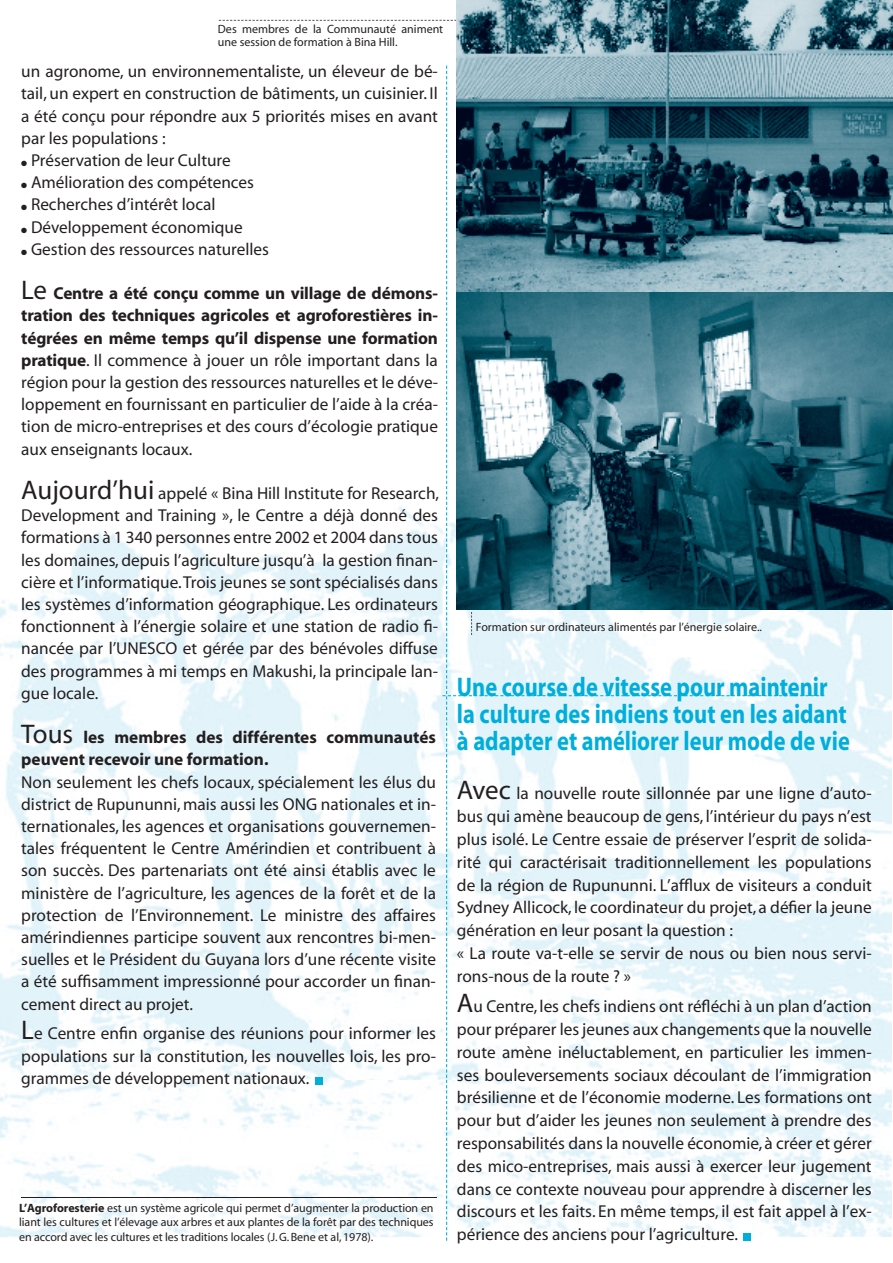
<style>
.page{position:relative;width:893px;height:1263px;background:#fff}
.page>*{position:absolute;margin:0;border:0;box-sizing:border-box;transform-origin:0 0}
.t1{font:700 27px/27px "Myriad";color:#00aedc;scale:.83 1}
.t2{font:17.25px/22.2px "Myriad";color:#231f20;text-align:justify}
.t3{font:700 17.25px/22.2px "Myriad";color:#231f20}
.t4{font:12px/14.4px "Myriad";color:#231f20;text-align:justify}
.s1{font-size:27px}
.s2{font-weight:700}
.s3{font-weight:400;font-size:27px}
</style>
<div class="page">
<img style="left:0;top:65px;width:891px;height:1172px">
<svg style="left:219px;top:20px;width:237px;height:1px"></svg>
<svg style="left:442px;top:66px;width:382px;height:1175px"></svg>
<hr style="left:21px;top:1197px;width:416px;height:1px;background:#231f20">
<div style="left:315px;top:1077px;width:7px;height:7px;background:#00aedc"></div>
<div style="left:743px;top:1233px;width:7px;height:7px;background:#00aedc"></div>
<img style="left:456px;top:0;width:437px;height:610px">
<p class="t4" style="left:218px;top:23px;width:227px;line-height:12.8px">Des membres de la Communauté animent une session de formation à Bina Hill.</p>
<p class="t2" style="left:21px;top:61px;width:418px">un agronome, un environnementaliste, un éleveur de bé&shy;tail, un expert en construction de bâtiments, un cuisinier. Il a été conçu pour répondre aux 5 priorités mises en avant par les populations :</p>
<p class="t2" style="left:21px;top:150px;width:211px">● Préservation de leur Culture</p>
<p class="t2" style="left:21px;top:172px;width:234px">● Amélioration des compétences</p>
<p class="t2" style="left:21px;top:194px;width:196px">● Recherches d’intérêt local</p>
<p class="t2" style="left:21px;top:217px;width:223px">● Développement économique</p>
<p class="t2" style="left:21px;top:239px;width:249px">● Gestion des ressources naturelles</p>
<p class="t2" style="left:21px;top:283px;width:418px"><span class="s1">Le</span> <span class="s2">Centre a été conçu comme un village de démons&shy;tration des techniques agricoles et agroforestières in&shy;tégrées en même temps qu’il dispense une formation pratique</span>. Il commence à jouer un rôle important dans la région pour la gestion des ressources naturelles et le déve&shy;loppement en fournissant en particulier de l’aide à la créa&shy;tion de micro-entreprises et des cours d’écologie pratique aux enseignants locaux.</p>
<p class="t2" style="left:21px;top:483px;width:419px"><span class="s1">Aujourd’hui</span> appelé « Bina Hill Institute for Research, Development and Training », le Centre a déjà donné des formations à 1 340 personnes entre 2002 et 2004 dans tous les domaines, depuis l’agriculture jusqu’à la gestion finan&shy;cière et l’informatique. Trois jeunes se sont spécialisés dans les systèmes d’information géographique. Les ordinateurs fonctionnent à l’énergie solaire et une station de radio fi&shy;nancée par l’UNESCO et gérée par des bénévoles diffuse des programmes à mi temps en Makushi, la principale lan&shy;gue locale.</p>
<p class="t3" style="left:21px;top:727px;width:416px"><span class="s3">Tous</span> les membres des différentes communautés peuvent recevoir une formation.</p>
<p class="t2" style="left:21px;top:771px;width:416px">Non seulement les chefs locaux, spécialement les élus du district de Rupununni, mais aussi les ONG nationales et in&shy;ternationales, les agences et organisations gouvernemen&shy;tales fréquentent le Centre Amérindien et contribuent à son succès. Des partenariats ont été ainsi établis avec le ministère de l’agriculture, les agences de la forêt et de la protection de l’Environnement. Le ministre des affaires amérindiennes participe souvent aux rencontres bi-men&shy;suelles et le Président du Guyana lors d’une récente visite a été suffisamment impressionné pour accorder un finan&shy;cement direct au projet.</p>
<p class="t2" style="left:21px;top:1023px;width:416px"><span class="s1">L</span>e Centre enfin organise des réunions pour informer les populations sur la constitution, les nouvelles lois, les pro&shy;grammes de développement nationaux.</p>
<p class="t4" style="left:19px;top:1201px;width:416px"><span class="s2">L’Agroforesterie</span> est un système agricole qui permet d’augmenter la production en liant les cultures et l’élevage aux arbres et aux plantes de la forêt par des techniques en accord avec les cultures et les traditions locales (J. G. Bene et al, 1978).</p>
<p class="t4" style="left:476px;top:621px;width:288px">Formation sur ordinateurs alimentés par l’énergie solaire..</p>
<h1 class="t1" style="left:457px;top:674px;width:475px">Une course de vitesse pour maintenir la culture des indiens tout en les aidant à adapter et améliorer leur mode de vie</h1>
<p class="t2" style="left:457px;top:783px;width:416px;line-height:22.8px;text-align:left"><span class="s1">Avec</span> la nouvelle route sillonnée par une ligne d’auto&shy;bus qui amène beaucoup de gens, l’intérieur du pays n’est plus isolé. Le Centre essaie de préserver l’esprit de solida&shy;rité qui caractérisait traditionnellement les populations de la région de Rupununni. L’afflux de visiteurs a conduit Sydney Allicock, le coordinateur du projet, a défier la jeune génération en leur posant la question :<br>« La route va-t-elle se servir de nous ou bien nous servi&shy;rons-nous de la route ? »</p>
<p class="t2" style="left:457px;top:996px;width:416px;line-height:22.8px"><span class="s1">A</span>u Centre, les chefs indiens ont réfléchi à un plan d’action pour préparer les jeunes aux changements que la nouvelle route amène inéluctablement, en particulier les immen&shy;ses bouleversements sociaux découlant de l’immigration brésilienne et de l’économie moderne. Les formations ont pour but d’aider les jeunes non seulement à prendre des responsabilités dans la nouvelle économie, à créer et gérer des mico-entreprises, mais aussi à exercer leur jugement dans ce contexte nouveau pour apprendre à discerner les discours et les faits. En même temps, il est fait appel à l’ex&shy;périence des anciens pour l’agriculture.</p>
</div>
